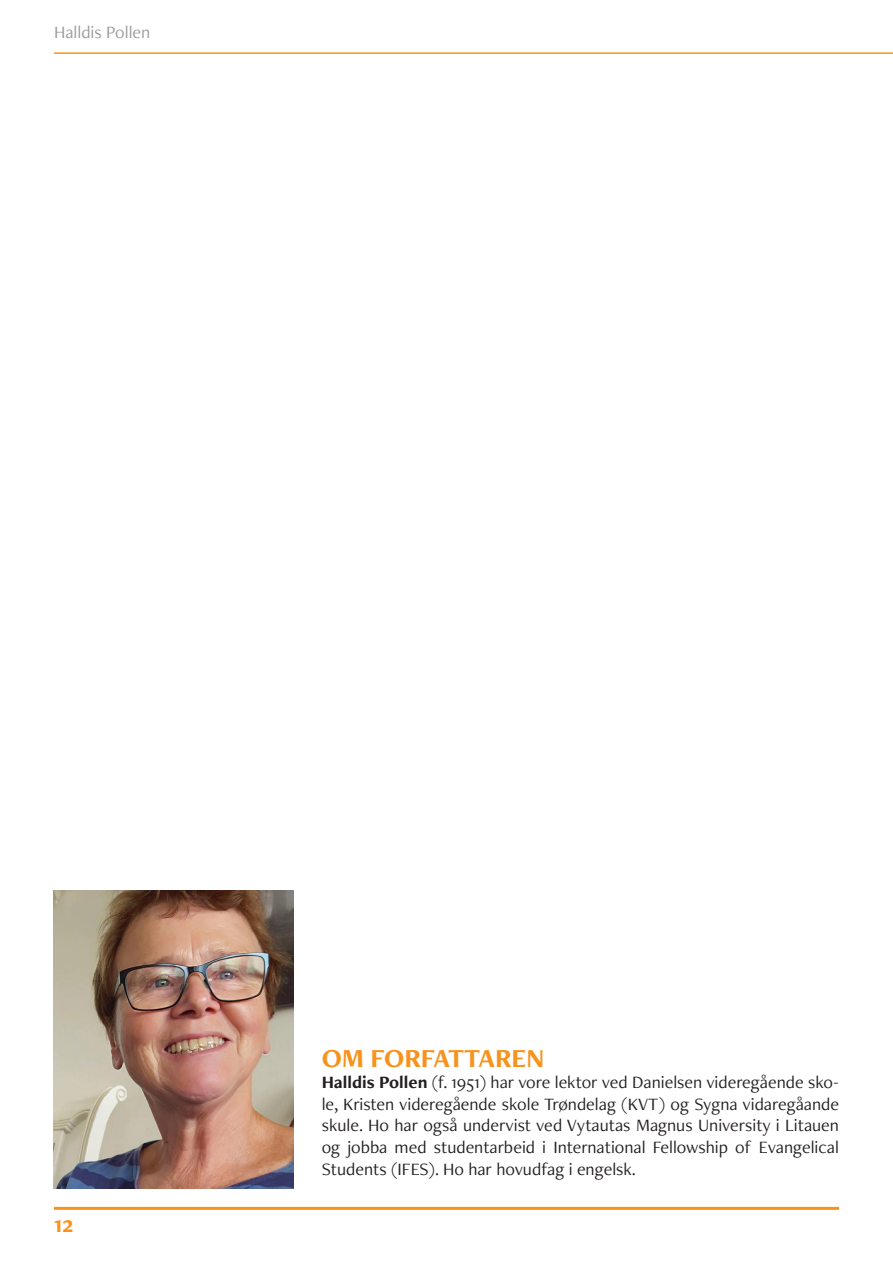
<style>
.page{position:relative;width:893px;height:1263px;background:#fff}
.page>*{position:absolute;margin:0;border:0;box-sizing:border-box;transform-origin:0 0}
.t1{font:700 27px "Freight Neo Pro";color:#f7931d}
.t2{font:700 24px "Freight Neo Pro";color:#f7931d}
.t3{font:18px/21.6px "Freight Neo Pro";color:#231f20;text-align:justify}
.t4{font:18px "Freight Neo Pro";color:#999b9e}
.s1{font-weight:700}
</style>
<div class="page">
<hr style="left:54px;top:52px;width:839px;height:2px;background:#f7931d">
<hr style="left:54px;top:1207px;width:785px;height:3px;background:#f7931d">
<img style="left:54px;top:891px;width:239px;height:298px">
<p class="t4" style="left:54px;top:20px;width:98px">Halldis Pollen</p>
<h2 class="t2" style="left:54px;top:1208px;width:21px">12</h2>
<h1 class="t1" style="left:322px;top:1039px;width:224px">OM FORFATTAREN</h1>
<p class="t3" style="left:322px;top:1071px;width:519px"><span class="s1">Halldis Pollen</span> (f. 1951) har vore lektor ved Danielsen videregående sko&shy;le, Kristen videregående skole Trøndelag (KVT) og Sygna vidaregåande skule. Ho har også undervist ved Vytautas Magnus University i Litauen og jobba med studentarbeid i International Fellowship of Evangelical Students (IFES). Ho har hovudfag i engelsk.</p>
</div>
